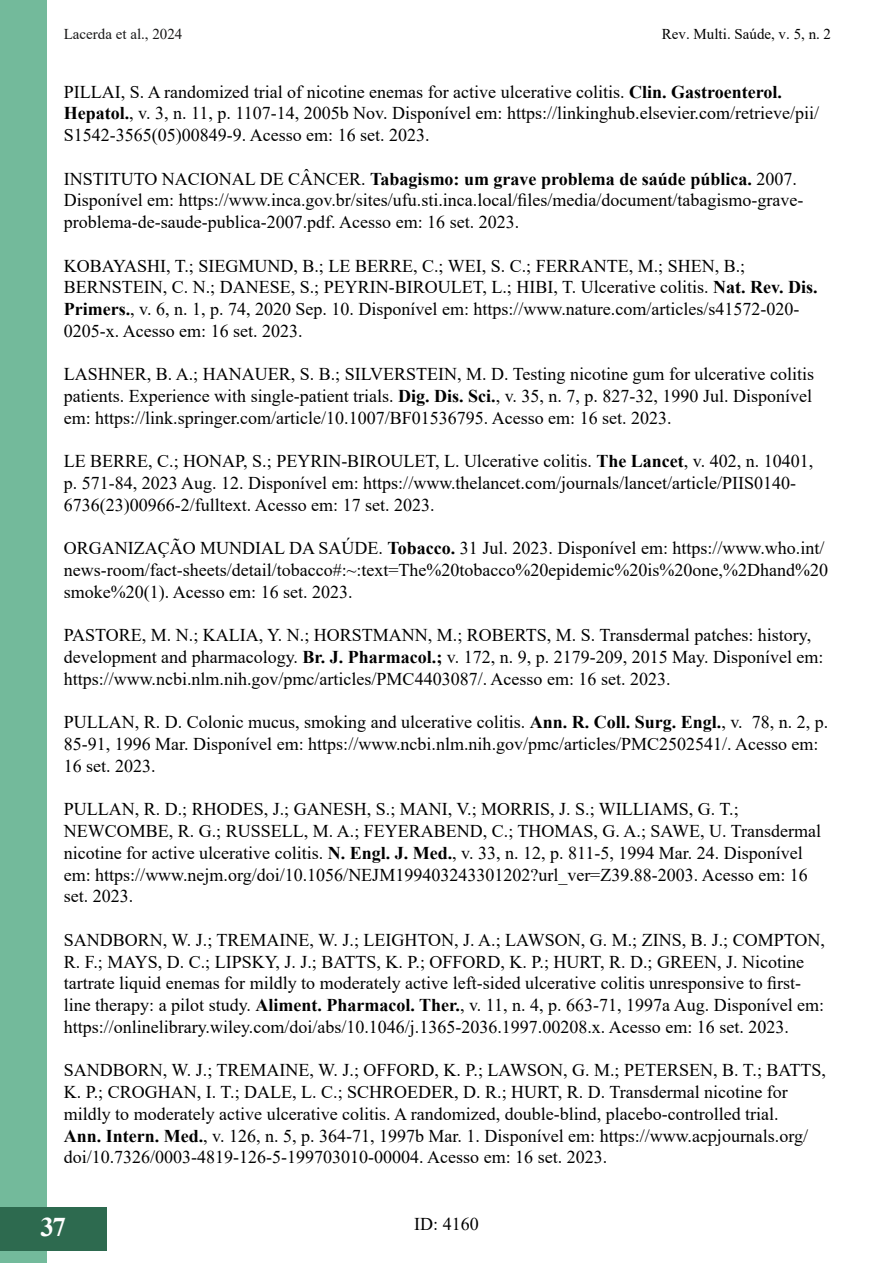
<style>
.page{position:relative;width:893px;height:1263px;background:#fff}
.page>*{position:absolute;margin:0;border:0;box-sizing:border-box;transform-origin:0 0}
.t1{font:700 27px "Times New Roman";color:#fff}
.t2{font:18px/21.8px "Times New Roman";color:#000}
.t3{font:15px "Times New Roman";color:#000}
.t4{font:15px "Times New Roman";color:#181717}
.s1{font-weight:700}
</style>
<div class="page">
<div style="left:0;top:1px;width:47px;height:1262px;background:#73ba9b"></div>
<div style="left:0;top:1207px;width:106px;height:43px;background:#2d6a4f"></div>
<p class="t4" style="left:64px;top:24px;width:120px">Lacerda et al., 2024</p>
<p class="t3" style="left:662px;top:24px;width:171px">Rev. Multi. Saúde, v. 5, n. 2</p>
<p class="t2" style="left:64px;top:80px;width:757px">PILLAI, S. A randomized trial of nicotine enemas for active ulcerative colitis. <span class="s1">Clin. Gastroenterol.<br>Hepatol.</span>, v. 3, n. 11, p. 1107-14, 2005b Nov. Disponível em: https://linkinghub.elsevier.com/retrieve/pii/<br>S1542-3565(05)00849-9. Acesso em: 16 set. 2023.</p>
<p class="t2" style="left:64px;top:167px;width:741px">INSTITUTO NACIONAL DE CÂNCER. <span class="s1">Tabagismo: um grave problema de saúde pública.</span> 2007.<br>Disponível em: https://www.inca.gov.br/sites/ufu.sti.inca.local/files/media/document/tabagismo-grave&shy;problema-de-saude-publica-2007.pdf. Acesso em: 16 set. 2023.</p>
<p class="t2" style="left:64px;top:254px;width:755px">KOBAYASHI, T.; SIEGMUND, B.; LE BERRE, C.; WEI, S. C.; FERRANTE, M.; SHEN, B.; BERNSTEIN, C. N.; DANESE, S.; PEYRIN-BIROULET, L.; HIBI, T. Ulcerative colitis. <span class="s1">Nat. Rev. Dis.<br>Primers.</span>, v. 6, n. 1, p. 74, 2020 Sep. 10. Disponível em: https://www.nature.com/articles/s41572-020- 0205-x. Acesso em: 16 set. 2023.</p>
<p class="t2" style="left:64px;top:363px;width:752px;text-align:justify">LASHNER, B. A.; HANAUER, S. B.; SILVERSTEIN, M. D. Testing nicotine gum for ulcerative colitis patients. Experience with single-patient trials. <span class="s1">Dig. Dis. Sci.</span>, v. 35, n. 7, p. 827-32, 1990 Jul. Disponível em: https://link.springer.com/article/10.1007/BF01536795. Acesso em: 16 set. 2023.</p>
<p class="t2" style="left:64px;top:450px;width:751px">LE BERRE, C.; HONAP, S.; PEYRIN-BIROULET, L. Ulcerative colitis. <span class="s1">The Lancet</span>, v. 402, n. 10401, p. 571-84, 2023 Aug. 12. Disponível em: https://www.thelancet.com/journals/lancet/article/PIIS0140-<br>6736(23)00966-2/fulltext. Acesso em: 17 set. 2023.</p>
<p class="t2" style="left:64px;top:537px;width:766px">ORGANIZAÇÃO MUNDIAL DA SAÚDE. <span class="s1">Tobacco.</span> 31 Jul. 2023. Disponível em: https://www.who.int/ news-room/fact-sheets/detail/tobacco#:~:text=The%20tobacco%20epidemic%20is%20one,%2Dhand%20 smoke%20(1). Acesso em: 16 set. 2023.</p>
<p class="t2" style="left:64px;top:624px;width:761px">PASTORE, M. N.; KALIA, Y. N.; HORSTMANN, M.; ROBERTS, M. S. Transdermal patches: history, development and pharmacology. <span class="s1">Br. J. Pharmacol.;</span> v. 172, n. 9, p. 2179-209, 2015 May. Disponível em: https://www.ncbi.nlm.nih.gov/pmc/articles/PMC4403087/. Acesso em: 16 set. 2023.</p>
<p class="t2" style="left:64px;top:711px;width:766px">PULLAN, R. D. Colonic mucus, smoking and ulcerative colitis. <span class="s1">Ann. R. Coll. Surg. Engl.</span>, v. 78, n. 2, p.<br>85-91, 1996 Mar. Disponível em: https://www.ncbi.nlm.nih.gov/pmc/articles/PMC2502541/. Acesso em:<br>16 set. 2023.</p>
<p class="t2" style="left:64px;top:798px;width:759px">PULLAN, R. D.; RHODES, J.; GANESH, S.; MANI, V.; MORRIS, J. S.; WILLIAMS, G. T.; NEWCOMBE, R. G.; RUSSELL, M. A.; FEYERABEND, C.; THOMAS, G. A.; SAWE, U. Transdermal nicotine for active ulcerative colitis. <span class="s1">N. Engl. J. Med.</span>, v. 33, n. 12, p. 811-5, 1994 Mar. 24. Disponível em: https://www.nejm.org/doi/10.1056/NEJM199403243301202?url_ver=Z39.88-2003. Acesso em: 16 set. 2023.</p>
<p class="t2" style="left:64px;top:928px;width:763px">SANDBORN, W. J.; TREMAINE, W. J.; LEIGHTON, J. A.; LAWSON, G. M.; ZINS, B. J.; COMPTON, R. F.; MAYS, D. C.; LIPSKY, J. J.; BATTS, K. P.; OFFORD, K. P.; HURT, R. D.; GREEN, J. Nicotine tartrate liquid enemas for mildly to moderately active left-sided ulcerative colitis unresponsive to first&shy;line therapy: a pilot study. <span class="s1">Aliment. Pharmacol. Ther.</span>, v. 11, n. 4, p. 663-71, 1997a Aug. Disponível em: https://onlinelibrary.wiley.com/doi/abs/10.1046/j.1365-2036.1997.00208.x. Acesso em: 16 set. 2023.</p>
<p class="t2" style="left:64px;top:1059px;width:764px">SANDBORN, W. J.; TREMAINE, W. J.; OFFORD, K. P.; LAWSON, G. M.; PETERSEN, B. T.; BATTS, K. P.; CROGHAN, I. T.; DALE, L. C.; SCHROEDER, D. R.; HURT, R. D. Transdermal nicotine for mildly to moderately active ulcerative colitis. A randomized, double-blind, placebo-controlled trial.<br><span class="s1">Ann. Intern. Med.</span>, v. 126, n. 5, p. 364-71, 1997b Mar. 1. Disponível em: https://www.acpjournals.org/ doi/10.7326/0003-4819-126-5-199703010-00004. Acesso em: 16 set. 2023.</p>
<h1 class="t1" style="left:40px;top:1207px;width:27px">37</h1>
<p class="t2" style="left:414px;top:1213px;width:66px">ID: 4160</p>
</div>
